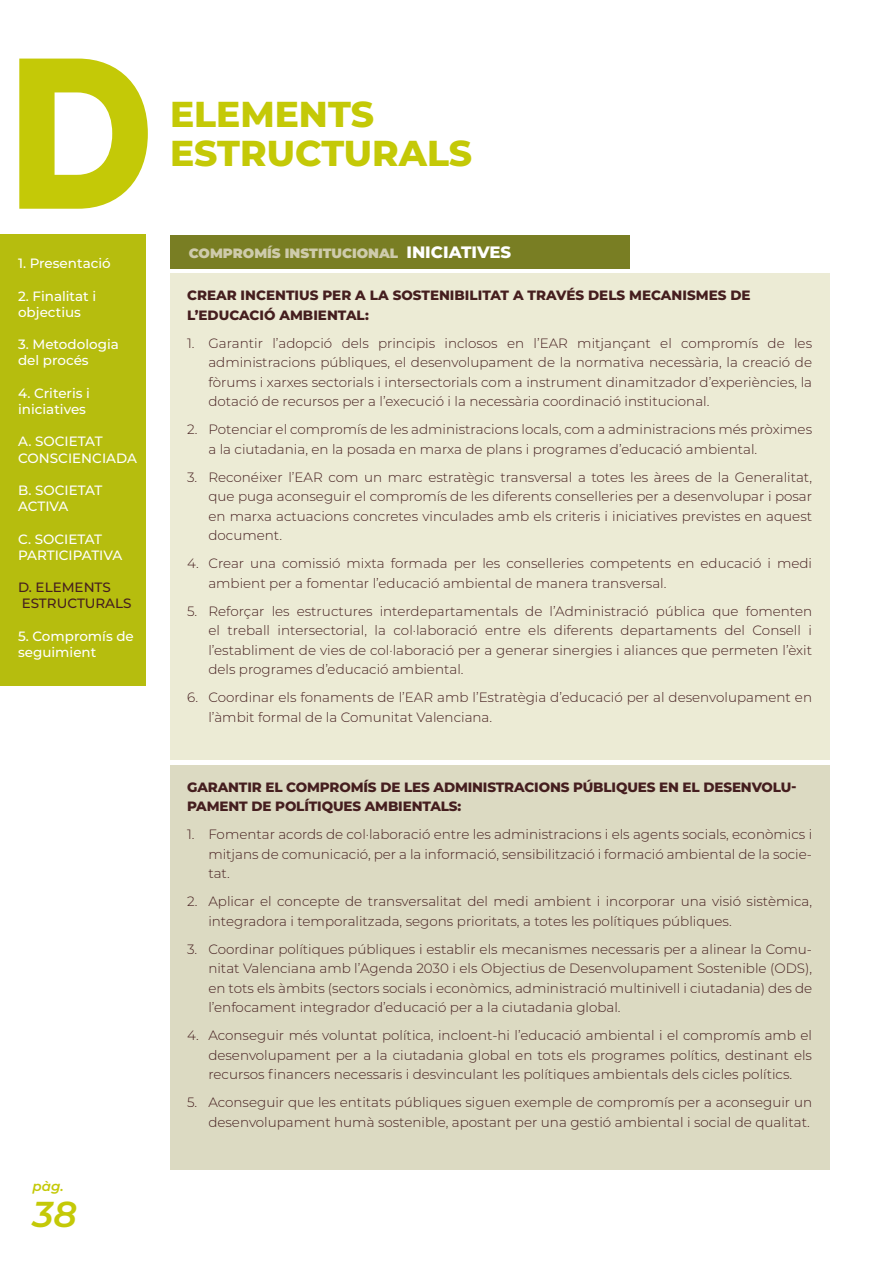
<style>
.page{position:relative;width:893px;height:1263px;background:#fff}
.page>*{position:absolute;margin:0;border:0;box-sizing:border-box;transform-origin:0 0}
.t1{font:800 214.5px "Montserrat";color:#c4c907;scale:.83 1}
.t2{font:800 36px "Montserrat";color:#c4c907}
.t3{font:italic 600 36px "Montserrat";color:#c4c907}
.t4{font:300 13.5px/19.5px "Montserrat";color:#451e1f;text-align:justify}
.t5{font:800 13.5px/19.5px "Montserrat";letter-spacing:-.01em;color:#451e1f}
.t6{font:500 13.5px/16.2px "Montserrat";color:#fff}
.t7{font:900 13.5px "Montserrat";color:#cecbab}
.t8{font:500 13.5px/16.2px "Montserrat";color:#451e1f}
.t9{font:italic 600 13.5px "Montserrat";color:#c4c907}
.s1{font-weight:800;font-size:16.5px;color:#fff}
</style>
<div class="page">
<div style="left:170px;top:274px;width:659px;height:486px;background:#ecebd5"></div>
<div style="left:170px;top:765px;width:659px;height:404px;background:#dcdac2"></div>
<div style="left:0;top:234px;width:146px;height:452px;background:#b6bd0e"></div>
<div style="left:170px;top:235px;width:459px;height:33px;background:#797e23"></div>
<h1 class="t1" style="left:7px;top:-25px;width:179px">D</h1>
<p class="t6" style="left:18px;top:255px;width:94px">1. Presentació</p>
<p class="t6" style="left:18px;top:287px;width:80px">2. Finalitat i objectius</p>
<p class="t6" style="left:18px;top:336px;width:102px">3. Metodologia del procés</p>
<p class="t6" style="left:18px;top:384px;width:73px">4. Criteris i iniciatives</p>
<p class="t6" style="left:18px;top:433px;width:120px">A. SOCIETAT<br>CONSCIENCIADA</p>
<p class="t6" style="left:18px;top:482px;width:86px">B. SOCIETAT<br>ACTIVA</p>
<p class="t6" style="left:18px;top:530px;width:106px">C. SOCIETAT<br>PARTICIPATIVA</p>
<p class="t8" style="left:18px;top:579px;width:115px">D. ELEMENTS<br>ESTRUCTURALS</p>
<p class="t6" style="left:18px;top:627px;width:117px">5. Compromís de seguimient</p>
<p class="t9" style="left:33px;top:1176px;width:33px">pàg.</p>
<h2 class="t3" style="left:33px;top:1189px;width:46px">38</h2>
<h2 class="t2" style="left:170px;top:88px;width:205px">ELEMENTS</h2>
<h2 class="t2" style="left:170px;top:127px;width:304px">ESTRUCTURALS</h2>
<p class="t7" style="left:189px;top:243px;width:324px">COMPROMÍS INSTITUCIONAL <span class="s1">INICIATIVES</span></p>
<p class="t5" style="left:187px;top:285px;width:565px">CREAR INCENTIUS PER A LA SOSTENIBILITAT A TRAVÉS DELS MECANISMES DE<br>L’EDUCACIÓ AMBIENTAL:</p>
<p class="t4" style="left:208px;top:333px;width:605px;text-indent:-21px">1. Garantir l’adopció dels principis inclosos en l’EAR mitjançant el compromís de les administracions públiques, el desenvolupament de la normativa necessària, la creació de fòrums i xarxes sectorials i intersectorials com a instrument dinamitzador d’experiències, la dotació de recursos per a l’execució i la necessària coordinació institucional.</p>
<p class="t4" style="left:208px;top:419px;width:605px;text-indent:-21px">2. Potenciar el compromís de les administracions locals, com a administracions més pròximes a la ciutadania, en la posada en marxa de plans i programes d’educació ambiental.</p>
<p class="t4" style="left:208px;top:467px;width:605px;text-indent:-21px">3. Reconéixer l’EAR com un marc estratègic transversal a totes les àrees de la Generalitat, que puga aconseguir el compromís de les diferents conselleries per a desenvolupar i posar en marxa actuacions concretes vinculades amb els criteris i iniciatives previstes en aquest document.</p>
<p class="t4" style="left:208px;top:553px;width:605px;text-indent:-21px">4. Crear una comissió mixta formada per les conselleries competents en educació i medi ambient per a fomentar l’educació ambiental de manera transversal.</p>
<p class="t4" style="left:208px;top:601px;width:605px;text-indent:-21px">5. Reforçar les estructures interdepartamentals de l’Administració pública que fomenten el treball intersectorial, la col·laboració entre els diferents departaments del Consell i l’establiment de vies de col·laboració per a generar sinergies i aliances que permeten l’èxit dels programes d’educació ambiental.</p>
<p class="t4" style="left:208px;top:687px;width:605px;text-indent:-21px">6. Coordinar els fonaments de l’EAR amb l’Estratègia d’educació per al desenvolupament en l’àmbit formal de la Comunitat Valenciana.</p>
<p class="t5" style="left:187px;top:776px;width:611px">GARANTIR EL COMPROMÍS DE LES ADMINISTRACIONS PÚBLIQUES EN EL DESENVOLU-<br>PAMENT DE POLÍTIQUES AMBIENTALS:</p>
<p class="t4" style="left:208px;top:824px;width:605px;text-indent:-21px">1. Fomentar acords de col·laboració entre les administracions i els agents socials, econòmics i mitjans de comunicació, per a la informació, sensibilització i formació ambiental de la socie&shy;tat.</p>
<p class="t4" style="left:208px;top:891px;width:605px;text-indent:-21px">2. Aplicar el concepte de transversalitat del medi ambient i incorporar una visió sistèmica, integradora i temporalitzada, segons prioritats, a totes les polítiques públiques.</p>
<p class="t4" style="left:208px;top:939px;width:605px;text-indent:-21px">3. Coordinar polítiques públiques i establir els mecanismes necessaris per a alinear la Comu&shy;nitat Valenciana amb l’Agenda 2030 i els Objectius de Desenvolupament Sostenible (ODS), en tots els àmbits (sectors socials i econòmics, administració multinivell i ciutadania) des de l’enfocament integrador d’educació per a la ciutadania global.</p>
<p class="t4" style="left:208px;top:1025px;width:605px;text-indent:-21px">4. Aconseguir més voluntat política, incloent-hi l’educació ambiental i el compromís amb el desenvolupament per a la ciutadania global en tots els programes polítics, destinant els recursos financers necessaris i desvinculant les polítiques ambientals dels cicles polítics.</p>
<p class="t4" style="left:187px;top:1092px;width:626px;text-align:right">5. Aconseguir que les entitats públiques siguen exemple de compromís per a aconseguir un desenvolupament humà sostenible, apostant per una gestió ambiental i social de qualitat.</p>
</div>
